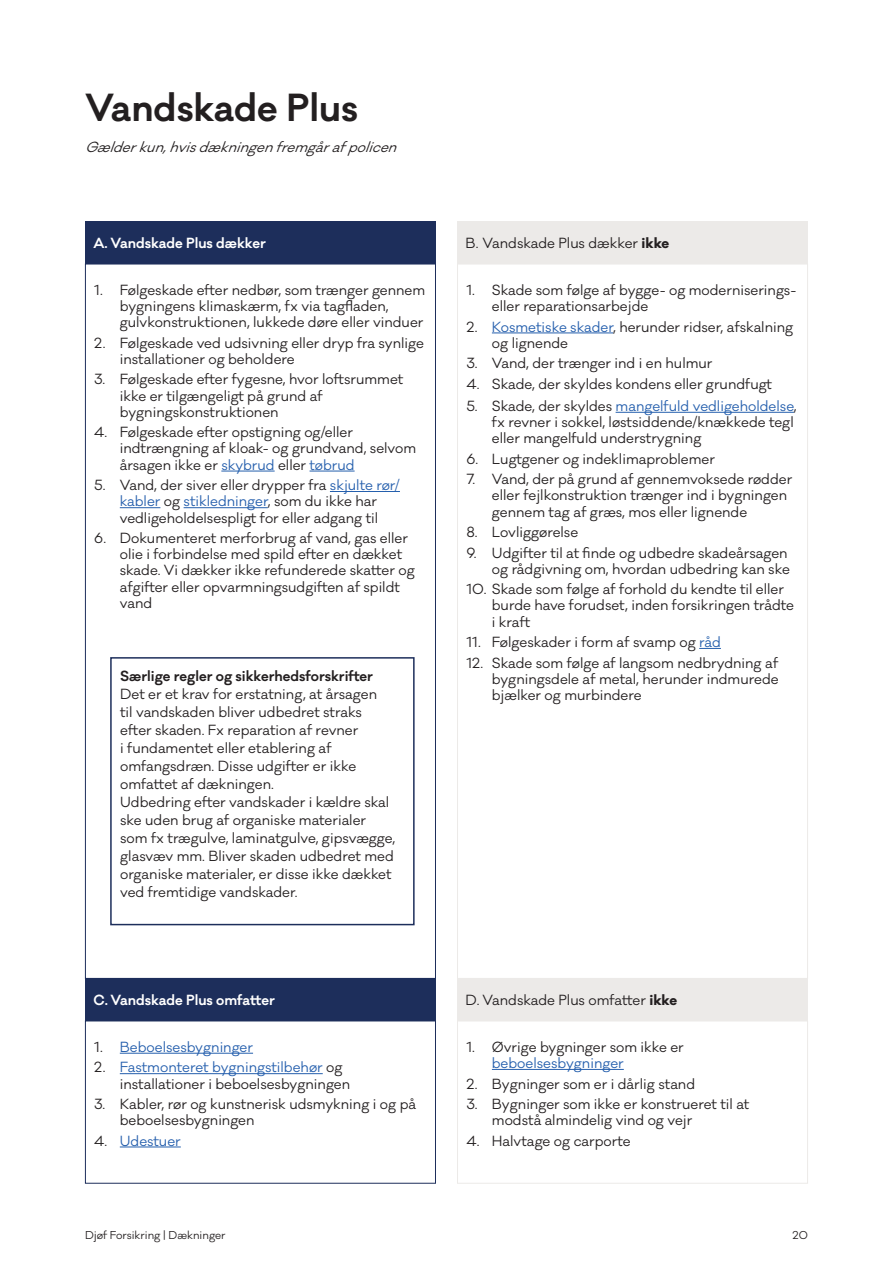
<style>
.page{position:relative;width:893px;height:1263px;background:#fff}
.page>*{position:absolute;margin:0;border:0;box-sizing:border-box;transform-origin:0 0}
.H3_Afsnitsoverskrift{font:600 36px "Galano Classic";color:#231f20}
.Brødtekst{font:13.5px/16.2px "Galano Classic";color:#231f20}
.Overskrift_Skema{font:13.5px "Galano Classic";color:#231f20}
.Overskrift_Skema_HVID{font:600 13.5px "Galano Classic";color:#fff}
.Brødtekst-2{font:italic 13.5px "Galano Classic";color:#231f20}
.H5_Brødtekst_Fed{font:600 13.5px "Galano Classic";color:#231f20}
.t1{font:13.5px "Galano Classic";color:#255fad}
.Sidetal{font:10.5px "Galano Classic";color:#231f20}
.s1{font-weight:700}
.s2{color:#255fad}
.s3{color:#231f20}
</style>
<div class="page">
<hr style="left:120px;top:1053px;width:133px;height:1px;background:#255fad">
<hr style="left:120px;top:1073px;width:203px;height:1px;background:#255fad">
<hr style="left:120px;top:1146px;width:61px;height:1px;background:#255fad">
<div style="left:85px;top:1020px;width:351px;height:163px;border:1px solid #1d2e5b"></div>
<hr style="left:492px;top:333px;width:121px;height:1px;background:#255fad">
<hr style="left:616px;top:412px;width:178px;height:1px;background:#255fad">
<svg style="left:699px;top:648px;width:22px;height:1px"></svg>
<hr style="left:221px;top:471px;width:54px;height:1px;background:#255fad">
<hr style="left:310px;top:471px;width:45px;height:1px;background:#255fad">
<hr style="left:330px;top:491px;width:70px;height:1px;background:#255fad">
<hr style="left:120px;top:507px;width:40px;height:1px;background:#255fad">
<hr style="left:184px;top:507px;width:84px;height:1px;background:#255fad">
<div style="left:85px;top:978px;width:351px;height:42px;background:#1d2e5b"></div>
<div style="left:457px;top:221px;width:351px;height:43px;background:#eceae8"></div>
<div style="left:85px;top:221px;width:351px;height:43px;background:#1d2e5b"></div>
<hr style="left:492px;top:1069px;width:132px;height:1px;background:#255fad">
<div style="left:457px;top:1020px;width:351px;height:163px;border:1px solid #eceae8"></div>
<div style="left:457px;top:978px;width:351px;height:42px;background:#eceae8"></div>
<div style="left:110px;top:657px;width:305px;height:268px;border:2px solid #1d2e5b"></div>
<p class="H3_Afsnitsoverskrift" style="left:85px;top:84px;width:274px">Vandskade Plus</p>
<p class="Brødtekst-2" style="left:85px;top:138px;width:319px">Gælderkun,hvisdækningenfremgårafpolicen</p>
<p class="Overskrift_Skema_HVID" style="left:94px;top:234px;width:174px">A. Vandskade Plus dækker</p>
<p class="Overskrift_Skema" style="left:466px;top:234px;width:205px">B. Vandskade Plus dækker <span class="s1">ikke</span></p>
<p class="Brødtekst" style="left:120px;top:282px;width:307px;text-indent:-26px">1. Følgeskade efter nedbør, som trænger gennem bygningens klimaskærm, fx via tagfladen, gulvkonstruktionen, lukkede døre eller vinduer</p>
<p class="Brødtekst" style="left:120px;top:335px;width:306px;text-indent:-26px">2. Følgeskade ved udsivning eller dryp fra synlige installationer og beholdere</p>
<p class="Brødtekst" style="left:120px;top:372px;width:285px;text-indent:-26px">3. Følgeskade efter fygesne, hvor loftsrummet ikke er tilgængeligt på grund af bygningskonstruktionen</p>
<p class="Brødtekst" style="left:120px;top:424px;width:298px;text-indent:-26px">4. Følgeskade efter opstigning og/eller indtrængning af kloak- og grundvand, selvom årsagen ikke er <span class="s2">skybrud</span> eller <span class="s2">tøbrud</span></p>
<p class="Brødtekst" style="left:94px;top:477px;width:307px;text-align:center">5. Vand, der siver eller drypper fra <span class="s2">skjulte rør/ kabler</span> og <span class="s2">stikledninger</span>, som du ikke har vedligeholdelsespligt for eller adgang til</p>
<p class="Brødtekst" style="left:120px;top:530px;width:296px;text-indent:-26px">6. Dokumenteret merforbrug af vand, gas eller olie i forbindelse med spild efter en dækket skade. Vi dækker ikke refunderede skatter og afgifter eller opvarmningsudgiften af spildt vand</p>
<p class="H5_Brødtekst_Fed" style="left:120px;top:667px;width:254px">Særlige regler og sikkerhedsforskrifter</p>
<p class="Brødtekst" style="left:120px;top:685px;width:258px;line-height:18px">Det er et krav for erstatning, at årsagen til vandskaden bliver udbedret straks efter skaden. Fx reparation af revner<br>i fundamentet eller etablering af omfangsdræn. Disse udgifter er ikke omfattet af dækningen.</p>
<p class="Brødtekst" style="left:120px;top:793px;width:277px;line-height:18px">Udbedring efter vandskader i kældre skal ske uden brug af organiske materialer som fx trægulve, laminatgulve, gipsvægge, glasvæv mm. Bliver skaden udbedret med organiske materialer, er disse ikke dækket ved fremtidige vandskader.</p>
<p class="Overskrift_Skema_HVID" style="left:94px;top:991px;width:183px">C. Vandskade Plus omfatter</p>
<p class="t1" style="left:94px;top:1038px;width:160px"><span class="s3">1.</span> Beboelsesbygninger</p>
<p class="Brødtekst" style="left:120px;top:1059px;width:232px;text-indent:-26px">2. <span class="s2">Fastmonteret bygningstilbehør</span> og installationer i beboelsesbygningen</p>
<p class="Brødtekst" style="left:120px;top:1096px;width:298px;text-indent:-26px">3. Kabler, rør og kunstnerisk udsmykning i og på beboelsesbygningen</p>
<p class="t1" style="left:94px;top:1132px;width:88px"><span class="s3">4.</span> Udestuer</p>
<p class="Brødtekst" style="left:492px;top:282px;width:306px;text-indent:-26px">1. Skade som følge af bygge- og moderniserings&shy;eller reparationsarbejde</p>
<p class="Brødtekst" style="left:492px;top:319px;width:303px;text-indent:-26px">2. <span class="s2">Kosmetiske skader</span>, herunder ridser, afskalning og lignende</p>
<p class="Brødtekst" style="left:466px;top:355px;width:248px">3. Vand, der trænger ind i en hulmur</p>
<p class="Brødtekst" style="left:466px;top:376px;width:307px">4. Skade, der skyldes kondens eller grundfugt</p>
<p class="Brødtekst" style="left:492px;top:398px;width:306px;text-indent:-26px">5. Skade, der skyldes <span class="s2">mangelfuld vedligeholdelse</span>, fx revner i sokkel, løstsiddende/knækkede tegl eller mangelfuld understrygning</p>
<p class="Brødtekst" style="left:466px;top:451px;width:250px">6. Lugtgener og indeklimaproblemer</p>
<p class="Brødtekst" style="left:492px;top:471px;width:302px;text-indent:-26px">7. Vand, der på grund af gennemvoksede rødder eller fejlkonstruktion trænger ind i bygningen gennem tag af græs, mos eller lignende</p>
<p class="Brødtekst" style="left:466px;top:524px;width:113px">8. Lovliggørelse</p>
<p class="Brødtekst" style="left:466px;top:545px;width:325px;text-align:right">9. Udgifter til at finde og udbedre skadeårsagen og rådgivning om, hvordan udbedring kan ske</p>
<p class="Brødtekst" style="left:492px;top:581px;width:304px;text-indent:-26px">10. Skade som følge af forhold du kendte til eller burde have forudset, inden forsikringen trådte i kraft</p>
<p class="Brødtekst" style="left:466px;top:634px;width:256px">11. Følgeskader i form af svamp og <span class="s2">råd</span></p>
<p class="Brødtekst" style="left:492px;top:655px;width:288px;text-align:justify;text-indent:-26px">12. Skade som følge af langsom nedbrydning af bygningsdele af metal, herunder indmurede bjælker og murbindere</p>
<p class="Overskrift_Skema" style="left:466px;top:991px;width:213px">D. Vandskade Plus omfatter <span class="s1">ikke</span></p>
<p class="Brødtekst" style="left:492px;top:1039px;width:193px;text-indent:-26px">1. Øvrige bygninger som ikke er <span class="s2">beboelsesbygninger</span></p>
<p class="Brødtekst" style="left:466px;top:1076px;width:230px">2. Bygninger som er i dårlig stand</p>
<p class="Brødtekst" style="left:492px;top:1096px;width:259px;text-indent:-26px">3. Bygninger som ikke er konstrueret til at modstå almindelig vind og vejr</p>
<p class="Brødtekst" style="left:466px;top:1133px;width:166px">4. Halvtage og carporte</p>
<p class="Sidetal" style="left:85px;top:1229px;width:142px">Djøf Forsikring | Dækninger</p>
<p class="Sidetal" style="left:792px;top:1229px;width:17px">20</p>
</div>
